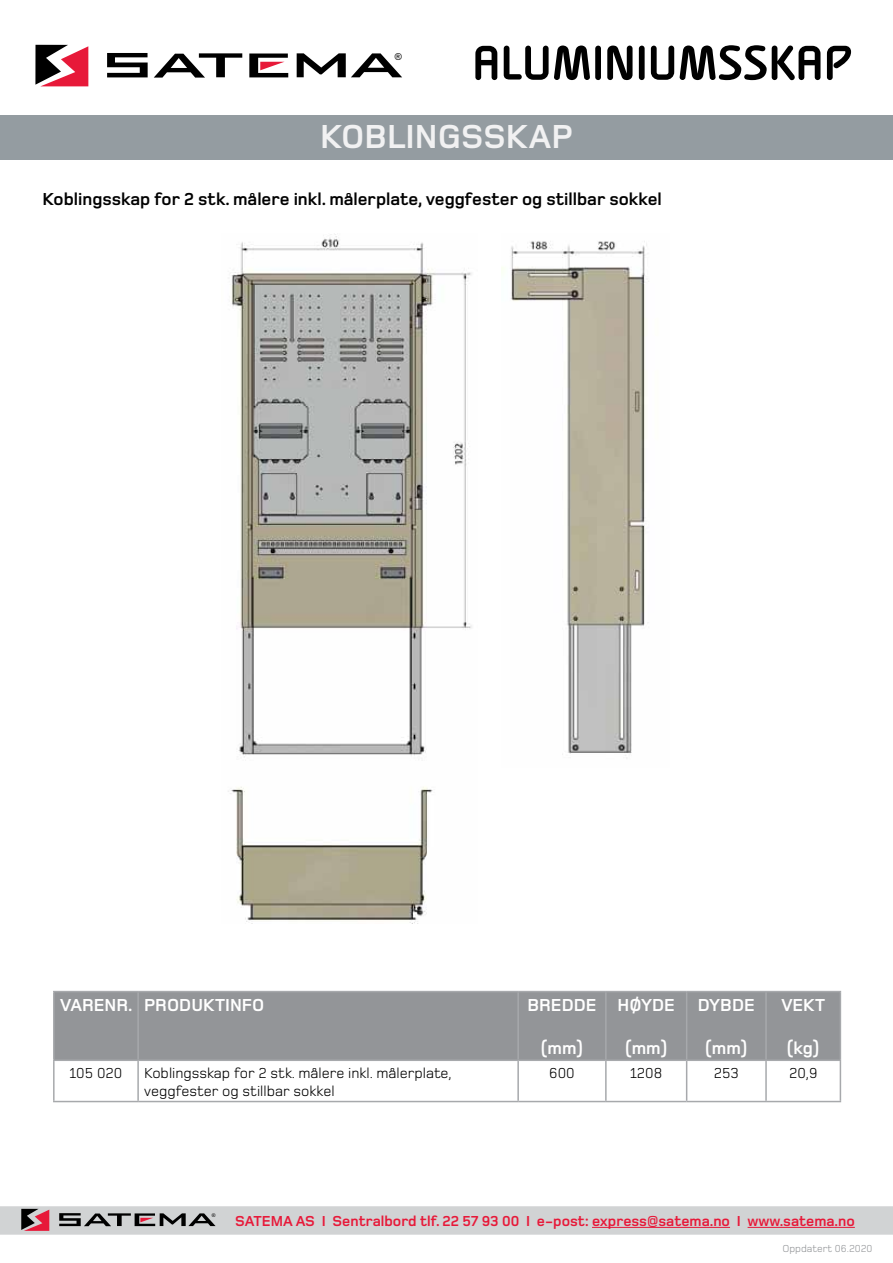
<style>
.page{position:relative;width:893px;height:1263px;background:#fff}
.page>*{position:absolute;margin:0;border:0;box-sizing:border-box;transform-origin:0 0}
.t1{font:700 52.5px "Alega";color:#000}
.t2{font:700 34.5px "Foundry Monoline";color:#f1f1f2}
.t3{font:700 18px "Foundry Monoline";color:#000}
.t4{font:700 18px "Foundry Monoline";color:#fff}
.t5{font:15px/18px "Foundry Monoline";color:#000}
.t6{font:700 15px "Foundry Monoline";color:#e71939}
.t7{font:10.5px "Foundry Monoline";color:#939598}
.t8{font:9.6px "Arial";color:#000}
.t9{font:5.1px "Arial";color:#000}
</style>
<div class="page">
<svg style="left:35px;top:45px;width:53px;height:41px"></svg>
<svg style="left:107px;top:53px;width:41px;height:24px"></svg>
<svg style="left:154px;top:53px;width:88px;height:25px"></svg>
<svg style="left:297px;top:53px;width:105px;height:24px"></svg>
<svg style="left:249px;top:54px;width:39px;height:23px"></svg>
<svg style="left:0;top:1206px;width:893px;height:29px;background:#c9c8ca"></svg>
<hr style="left:592px;top:1227px;width:138px;height:1px;background:#e71939">
<hr style="left:748px;top:1227px;width:107px;height:1px;background:#e71939">
<div style="left:0;top:115px;width:893px;height:44px;background:#949ca1"></div>
<div style="left:55px;top:992px;width:785px;height:67px;background:#939598"></div>
<hr style="left:53px;top:991px;width:85px;height:1px;background:#a7a9ac">
<hr style="left:53px;top:992px;width:2px;height:67px;background:#a7a9ac">
<hr style="left:138px;top:991px;width:380px;height:1px;background:#a7a9ac">
<hr style="left:137px;top:992px;width:2px;height:67px;background:#a7a9ac">
<hr style="left:518px;top:991px;width:88px;height:1px;background:#a7a9ac">
<hr style="left:517px;top:992px;width:2px;height:67px;background:#a7a9ac">
<hr style="left:606px;top:991px;width:81px;height:1px;background:#a7a9ac">
<hr style="left:605px;top:992px;width:2px;height:67px;background:#a7a9ac">
<hr style="left:687px;top:991px;width:79px;height:1px;background:#a7a9ac">
<hr style="left:686px;top:992px;width:1px;height:67px;background:#a7a9ac">
<hr style="left:766px;top:991px;width:75px;height:1px;background:#a7a9ac">
<hr style="left:765px;top:992px;width:2px;height:67px;background:#a7a9ac">
<hr style="left:840px;top:992px;width:1px;height:67px;background:#a7a9ac">
<hr style="left:53px;top:1059px;width:85px;height:2px;background:#a7a9ac">
<hr style="left:53px;top:1061px;width:2px;height:40px;background:#a7a9ac">
<hr style="left:138px;top:1059px;width:380px;height:2px;background:#a7a9ac">
<hr style="left:137px;top:1061px;width:2px;height:40px;background:#a7a9ac">
<hr style="left:518px;top:1059px;width:88px;height:2px;background:#a7a9ac">
<hr style="left:517px;top:1061px;width:2px;height:40px;background:#a7a9ac">
<hr style="left:606px;top:1059px;width:81px;height:2px;background:#a7a9ac">
<hr style="left:605px;top:1061px;width:2px;height:40px;background:#a7a9ac">
<hr style="left:687px;top:1059px;width:79px;height:2px;background:#a7a9ac">
<hr style="left:686px;top:1061px;width:1px;height:40px;background:#a7a9ac">
<hr style="left:766px;top:1059px;width:75px;height:2px;background:#a7a9ac">
<hr style="left:765px;top:1061px;width:2px;height:40px;background:#a7a9ac">
<hr style="left:840px;top:1061px;width:1px;height:40px;background:#a7a9ac">
<hr style="left:53px;top:1101px;width:85px;height:1px;background:#a7a9ac">
<hr style="left:138px;top:1101px;width:380px;height:1px;background:#a7a9ac">
<hr style="left:518px;top:1101px;width:88px;height:1px;background:#a7a9ac">
<hr style="left:606px;top:1101px;width:81px;height:1px;background:#a7a9ac">
<hr style="left:687px;top:1101px;width:79px;height:1px;background:#a7a9ac">
<hr style="left:766px;top:1101px;width:75px;height:1px;background:#a7a9ac">
<img style="left:228px;top:234px;width:244px;height:689px">
<img style="left:502px;top:241px;width:147px;height:518px">
<p class="t8" style="left:395px;top:50px;width:9px">®</p>
<h1 class="t1" style="left:472px;top:36px;width:380px">ALUMINIUMSSKAP</h1>
<h2 class="t2" style="left:320px;top:118px;width:254px">koblingsskap</h2>
<p class="t3" style="left:43px;top:189px;width:621px">Koblingsskap for 2 stk. målere inkl. målerplate, veggfester og stillbar sokkel</p>
<p class="t4" style="left:60px;top:995px;width:96px">Varenr. PRO</p>
<p class="t4" style="left:179px;top:995px;width:63px">DUKTINFO</p>
<p class="t4" style="left:527px;top:995px;width:36px">bredde</p>
<p class="t4" style="left:541px;top:1039px;width:44px">(mm)</p>
<p class="t4" style="left:617px;top:995px;width:46px">høyde</p>
<p class="t4" style="left:625px;top:1039px;width:44px">(mm)</p>
<p class="t4" style="left:698px;top:995px;width:59px">DYBDE</p>
<p class="t4" style="left:705px;top:1039px;width:44px">(mm)</p>
<p class="t4" style="left:781px;top:995px;width:44px">Vekt</p>
<p class="t4" style="left:787px;top:1039px;width:34px">(kg)</p>
<p class="t5" style="left:69px;top:1063px;width:54px">105 020</p>
<p class="t5" style="left:144px;top:1063px;width:309px">Koblingsskap for 2 stk. målere inkl. målerplate, veggfester og stillbar sokkel</p>
<p class="t5" style="left:549px;top:1063px;width:27px">600</p>
<p class="t5" style="left:630px;top:1063px;width:34px">1208</p>
<p class="t5" style="left:714px;top:1063px;width:27px">253</p>
<p class="t5" style="left:789px;top:1063px;width:30px">20,9</p>
<p class="t9" style="left:212px;top:1212px;width:5px">®</p>
<p class="t6" style="left:235px;top:1213px;width:621px">SATEMA AS I Sentralbord tlf. 22 57 93 00 I e-post: express@satema.no I www.satema.no</p>
<p class="t7" style="left:782px;top:1243px;width:92px">Oppdatert 06.2020</p>
</div>
